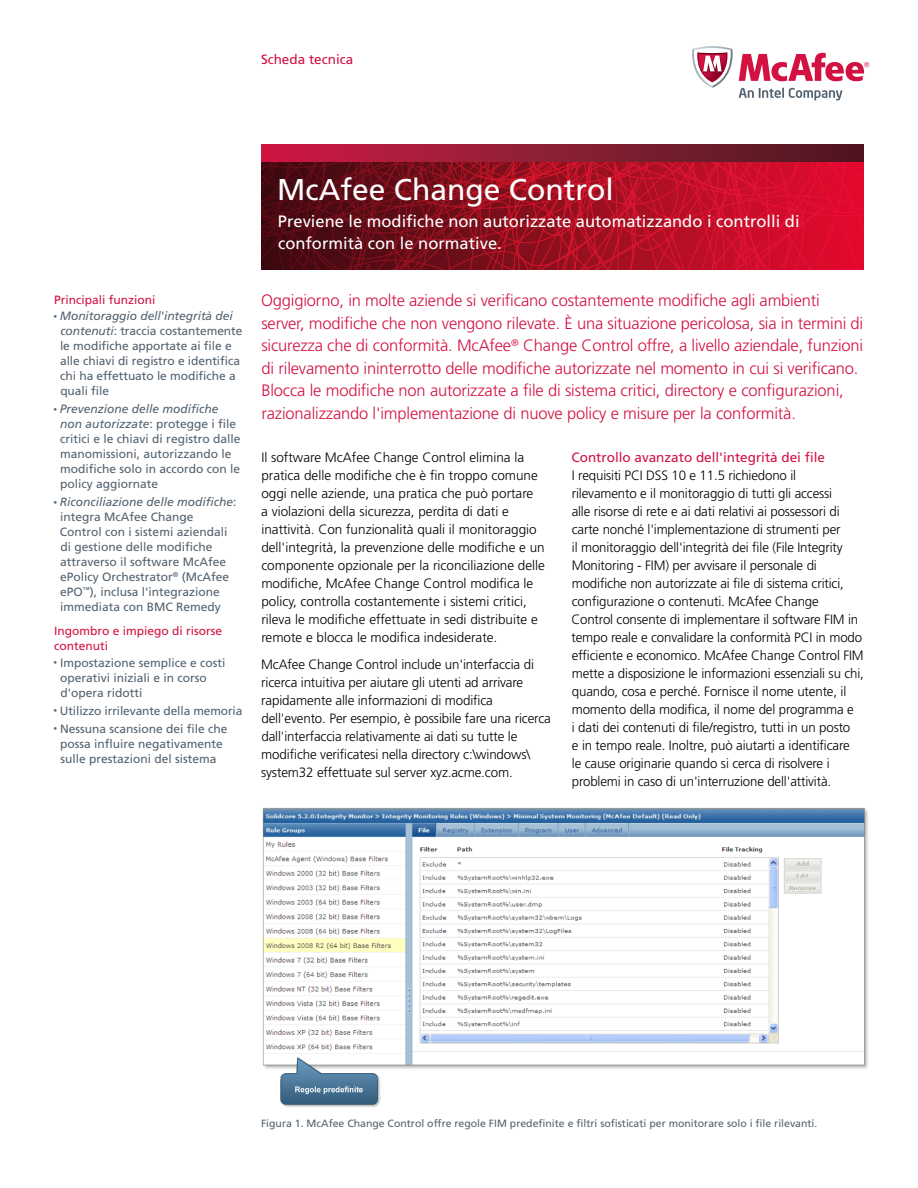
<style>
.page{position:relative;width:918px;height:1188px;background:#fff}
.page>*{position:absolute;margin:0;border:0;box-sizing:border-box;transform-origin:0 0}
.t1{font:30px "Frutiger LT Std";color:#fff}
.t2{font:300 16.5px/22.5px "Frutiger LT Std";letter-spacing:-.01em;color:#d31242}
.t3{font:16.5px/22.5px "Frutiger LT Std";color:#fff}
.t4{font:300 13.5px/18px "Frutiger LT Std";letter-spacing:-.01em;color:#000}
.t5{font:13.5px "Frutiger LT Std";color:#d31242}
.t6{font:12px/15px "Frutiger LT Std";color:#53626f}
.t7{font:12px/15px "Frutiger LT Std";color:#d31242}
.t8{font:10.5px "Frutiger LT Std";color:#53626f}
.s1{font-weight:300;font-size:7.5px}
.s2{font-style:italic}
</style>
<div class="page">
<svg style="left:739px;top:53px;width:130px;height:28px"></svg>
<svg style="left:692px;top:46px;width:41px;height:42px"></svg>
<svg style="left:739px;top:88px;width:104px;height:12px"></svg>
<svg style="left:261px;top:162px;width:603px;height:108px;background:#9b0e21"></svg>
<div style="left:261px;top:144px;width:603px;height:18px;background:linear-gradient(to right,#cd1d44,#4b1a20)"></div>
<img style="left:262px;top:807px;width:606px;height:262px">
<img style="left:279px;top:1056px;width:103px;height:51px">
<p class="t5" style="left:261px;top:52px;width:94px">Scheda tecnica</p>
<p class="t7" style="left:54px;top:292px;width:103px">Principali funzioni</p>
<p class="t6" style="left:60px;top:309px;width:184px;text-indent:-7px"><span class="s1">•</span> <span class="s2">Monitoraggio dell'integrità dei contenuti</span>: traccia costantemente le modifiche apportate ai file e alle chiavi di registro e identifica chi ha effettuato le modifiche a quali file</p>
<p class="t6" style="left:60px;top:402px;width:182px;text-indent:-7px"><span class="s1">•</span> <span class="s2">Prevenzione delle modifiche non autorizzate</span>: protegge i file critici e le chiavi di registro dalle manomissioni, autorizzando le modifiche solo in accordo con le policy aggiornate</p>
<p class="t6" style="left:60px;top:495px;width:178px;text-indent:-7px"><span class="s1">•</span> <span class="s2">Riconciliazione delle modifiche</span>: integra McAfee Change<br>Control con i sistemi aziendali di gestione delle modifiche attraverso il software McAfee ePolicy Orchestrator<sup>®</sup> (McAfee ePO<sup>™</sup>), inclusa l'integrazione immediata con BMC Remedy</p>
<p class="t7" style="left:54px;top:624px;width:170px">Ingombro e impiego di risorse contenuti</p>
<p class="t6" style="left:60px;top:655px;width:167px;text-indent:-7px"><span class="s1">•</span> Impostazione semplice e costi operativi iniziali e in corso d'opera ridotti</p>
<p class="t6" style="left:53px;top:703px;width:191px"><span class="s1">•</span> Utilizzo irrilevante della memoria</p>
<p class="t6" style="left:53px;top:721px;width:176px;text-align:center"><span class="s1">•</span> Nessuna scansione dei file che possa influire negativamente sulle prestazioni del sistema</p>
<h1 class="t1" style="left:277px;top:171px;width:338px">McAfee Change Control</h1>
<p class="t3" style="left:278px;top:210px;width:523px">Previene le modifiche non autorizzate automatizzando i controlli di conformità con le normative.</p>
<p class="t2" style="left:261px;top:290px;width:604px">Oggigiorno, in molte aziende si verificano costantemente modifiche agli ambienti server, modifiche che non vengono rilevate. È una situazione pericolosa, sia in termini di sicurezza che di conformità. McAfee<sup>®</sup> Change Control offre, a livello aziendale, funzioni di rilevamento ininterrotto delle modifiche autorizzate nel momento in cui si verificano.<br>Blocca le modifiche non autorizzate a file di sistema critici, directory e configurazioni, razionalizzando l'implementazione di nuove policy e misure per la conformità.</p>
<p class="t4" style="left:261px;top:449px;width:285px">Il software McAfee Change Control elimina la pratica delle modifiche che è fin troppo comune oggi nelle aziende, una pratica che può portare<br>a violazioni della sicurezza, perdita di dati e inattività. Con funzionalità quali il monitoraggio dell'integrità, la prevenzione delle modifiche e un componente opzionale per la riconciliazione delle modifiche, McAfee Change Control modifica le policy, controlla costantemente i sistemi critici, rileva le modifiche effettuate in sedi distribuite e remote e blocca le modifica indesiderate.</p>
<p class="t4" style="left:261px;top:656px;width:291px">McAfee Change Control include un'interfaccia di ricerca intuitiva per aiutare gli utenti ad arrivare rapidamente alle informazioni di modifica dell'evento. Per esempio, è possibile fare una ricerca dall'interfaccia relativamente ai dati su tutte le modifiche verificatesi nella directory c:\windows\ system32 effettuate sul server xyz.acme.com.</p>
<p class="t5" style="left:572px;top:449px;width:255px">Controllo avanzato dell'integrità dei file</p>
<p class="t4" style="left:571px;top:467px;width:294px">I requisiti PCI DSS 10 e 11.5 richiedono il rilevamento e il monitoraggio di tutti gli accessi<br>alle risorse di rete e ai dati relativi ai possessori di carte nonché l'implementazione di strumenti per<br>il monitoraggio dell'integrità dei file (File Integrity Monitoring - FIM) per avvisare il personale di modifiche non autorizzate ai file di sistema critici, configurazione o contenuti. McAfee Change<br>Control consente di implementare il software FIM in tempo reale e convalidare la conformità PCI in modo efficiente e economico. McAfee Change Control FIM mette a disposizione le informazioni essenziali su chi, quando, cosa e perché. Fornisce il nome utente, il momento della modifica, il nome del programma e<br>i dati dei contenuti di file/registro, tutti in un posto<br>e in tempo reale. Inoltre, può aiutarti a identificare<br>le cause originarie quando si cerca di risolvere i problemi in caso di un'interruzione dell'attività.</p>
<p class="t8" style="left:261px;top:1117px;width:558px">Figura 1. McAfee Change Control offre regole FIM predefinite e filtri sofisticati per monitorare solo i file rilevanti.</p>
</div>
